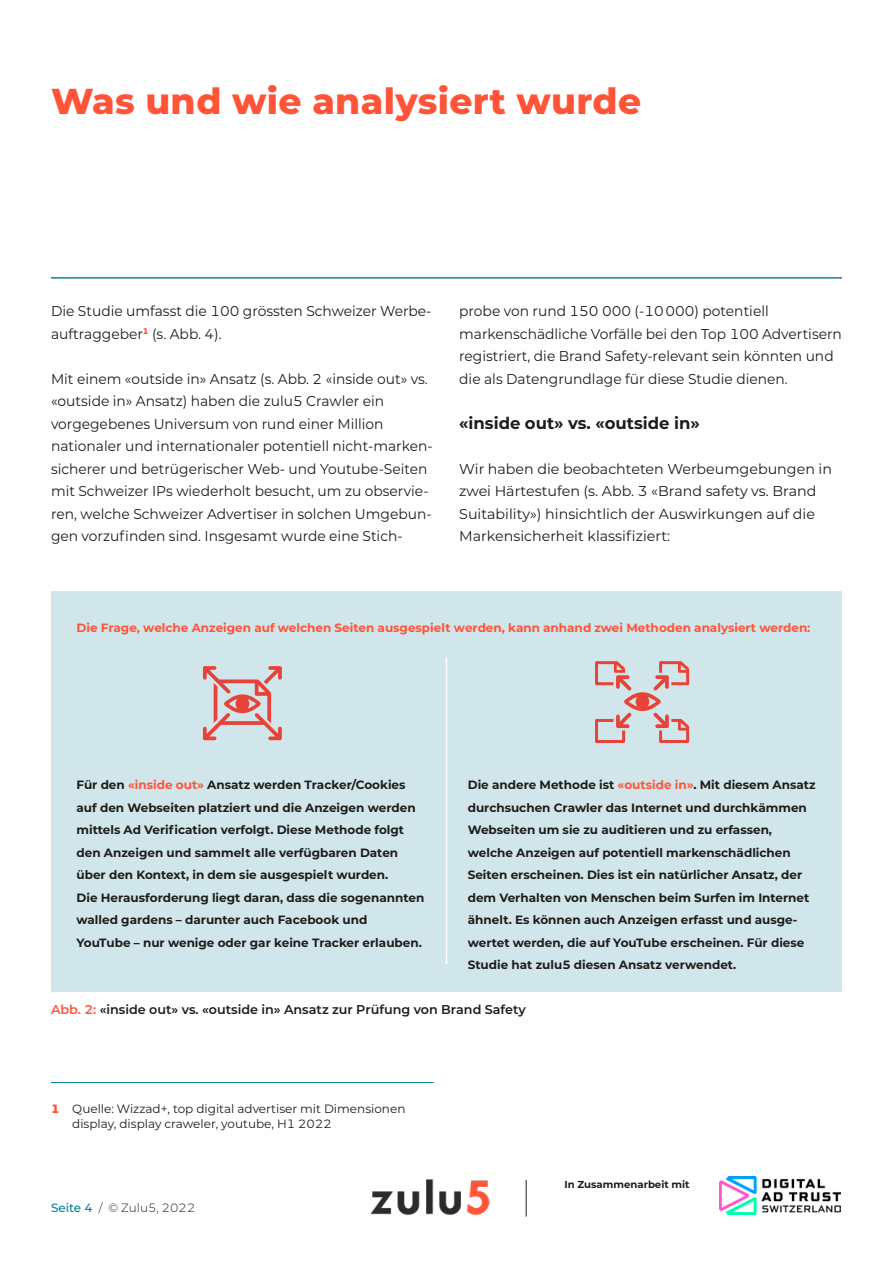
<style>
.page{position:relative;width:893px;height:1263px;background:#fff}
.page>*{position:absolute;margin:0;border:0;box-sizing:border-box;transform-origin:0 0}
._02_headline{font:800 36px "Montserrat";letter-spacing:.01em;color:#ff5438}
._03_headline_H2{font:700 16.5px "Montserrat";color:#1d1d1b}
._01_Grundtext_Montse{font:14.25px/22.5px "Montserrat";color:#1d1d1b}
._04_Abb{font:600 12.75px "Montserrat";color:#1d1d1b}
.Kasten{font:700 12px/22.5px "Montserrat";color:#1d1d1b}
.Kasten-2{font:700 12px "Montserrat";color:#ff5438}
._03_Fussnoten_mit_Li{font:12px/15px "Montserrat";color:#1d1d1b}
.t1{font:300 12px "Montserrat";color:#1d1d1b}
.t2{font:700 10.05px "Montserrat";color:#1d1d1b}
.s1{color:#ff5438}
.s2{font-weight:800;color:#ff5438}
.s3{font-weight:500;color:#007e9b}
</style>
<div class="page">
<img style="left:370px;top:1179px;width:119px;height:37px">
<img style="left:719px;top:1177px;width:122px;height:38px">
<hr style="left:526px;top:1180px;width:1px;height:36px;background:#1d1d1b">
<div style="left:51px;top:591px;width:791px;height:400px;background:#d1e6eb"></div>
<hr style="left:446px;top:657px;width:1px;height:307px;background:#fff">
<svg style="left:203px;top:666px;width:79px;height:74px"></svg>
<svg style="left:595px;top:661px;width:94px;height:82px"></svg>
<hr style="left:51px;top:1082px;width:383px;height:1px;background:#007e9b">
<hr style="left:51px;top:277px;width:791px;height:1px;background:#007e9b">
<p class="_02_headline" style="left:51px;top:75px;width:592px">Was und wie analysiert wurde</p>
<p class="_01_Grundtext_Montse" style="left:51px;top:300px;width:382px">Die Studie umfasst die 100 grössten Schweizer Werbe&shy;auftraggeber<sup>1</sup> (s. Abb. 4).</p>
<p class="_01_Grundtext_Montse" style="left:51px;top:367px;width:383px">Mit einem «outside in» Ansatz (s. Abb. 2 «inside out» vs. «outside in» Ansatz) haben die zulu5 Crawler ein vorgegebenes Universum von rund einer Million nationaler und internationaler potentiell nicht-marken&shy;sicherer und betrügerischer Web- und Youtube-Seiten mit Schweizer IPs wiederholt besucht, um zu observie&shy;ren, welche Schweizer Advertiser in solchen Umgebun&shy;gen vorzufinden sind. Insgesamt wurde eine Stich-</p>
<p class="_01_Grundtext_Montse" style="left:459px;top:300px;width:384px">probe von rund 150 000 (-10 000) potentiell markenschädliche Vorfälle bei den Top 100 Advertisern registriert, die Brand Safety-relevant sein könnten und die als Datengrundlage für diese Studie dienen.</p>
<p class="_03_headline_H2" style="left:459px;top:411px;width:242px">«inside out» vs. «outside in»</p>
<p class="_01_Grundtext_Montse" style="left:459px;top:457px;width:374px">Wir haben die beobachteten Werbeumgebungen in zwei Härtestufen (s. Abb. 3 «Brand safety vs. Brand Suitability») hinsichtlich der Auswirkungen auf die Markensicherheit klassifiziert:</p>
<p class="Kasten-2" style="left:77px;top:619px;width:735px">Die Frage, welche Anzeigen auf welchen Seiten ausgespielt werden, kann anhand zwei Methoden analysiert werden:</p>
<p class="Kasten" style="left:77px;top:773px;width:349px">Für den <span class="s1">«inside out»</span> Ansatz werden Tracker/Cookies auf den Webseiten platziert und die Anzeigen werden mittels Ad Verification verfolgt. Diese Methode folgt den Anzeigen und sammelt alle verfügbaren Daten über den Kontext, in dem sie ausgespielt wurden.<br>Die Herausforderung liegt daran, dass die sogenannten walled gardens – darunter auch Facebook und YouTube – nur wenige oder gar keine Tracker erlauben.</p>
<p class="Kasten" style="left:468px;top:773px;width:349px">Die andere Methode ist <span class="s1">«outside in»</span>. Mit diesem Ansatz durchsuchen Crawler das Internet und durchkämmen Webseiten um sie zu auditieren und zu erfassen, welche Anzeigen auf potentiell markenschädlichen Seiten erscheinen. Dies ist ein natürlicher Ansatz, der dem Verhalten von Menschen beim Surfen im Internet ähnelt. Es können auch Anzeigen erfasst und ausge&shy;wertet werden, die auf YouTube erscheinen. Für diese Studie hat zulu5 diesen Ansatz verwendet.</p>
<p class="_04_Abb" style="left:51px;top:1000px;width:476px"><span class="s1">Abb. 2:</span> «inside out» vs. «outside in» Ansatz zur Prüfung von Brand Safety</p>
<p class="_03_Fussnoten_mit_Li" style="left:72px;top:1100px;width:335px;text-indent:-21px"><span class="s2">1</span> Quelle: Wizzad+, top digital advertiser mit Dimensionen display, display craweler, youtube, H1 2022</p>
<p class="t1" style="left:51px;top:1199px;width:146px"><span class="s3">Seite 4</span> / © Zulu5, 2022</p>
<p class="t2" style="left:564px;top:1177px;width:127px">In Zusammenarbeit mit</p>
</div>
